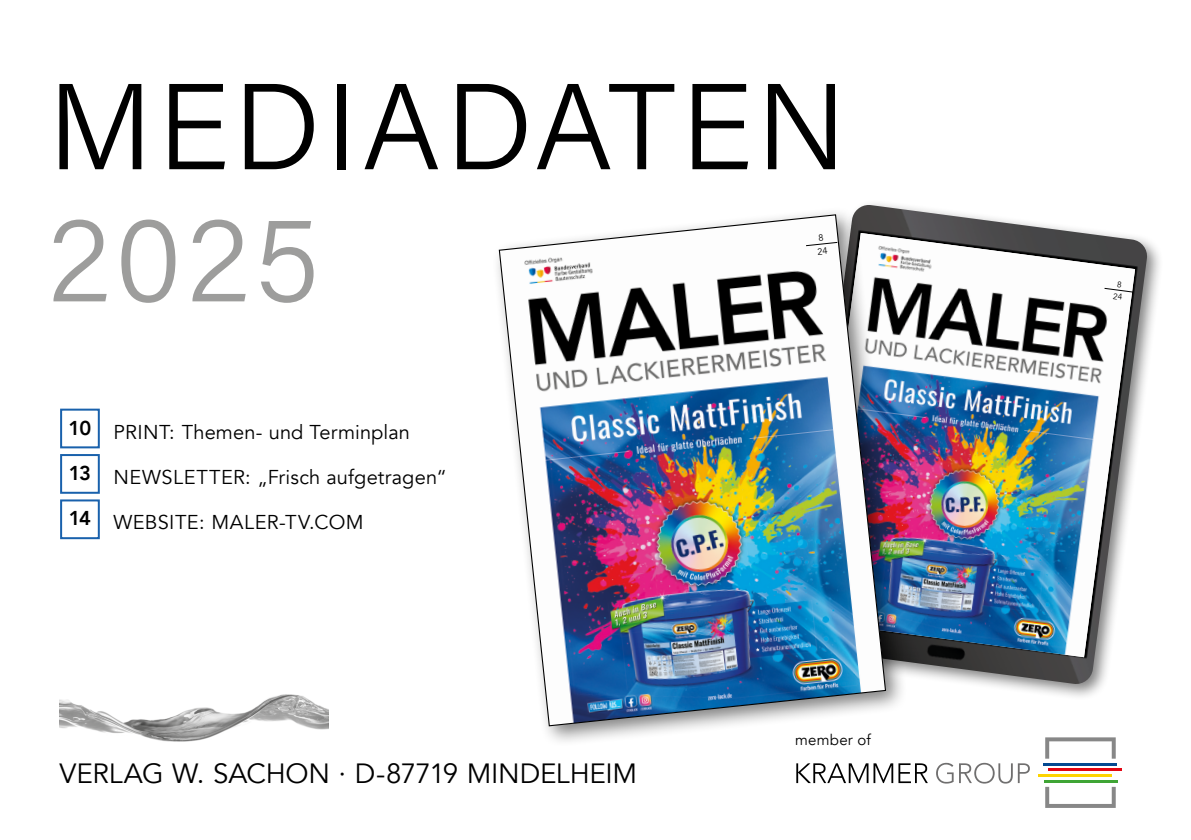
<style>
.page{position:relative;width:1191px;height:840px;background:#fff}
.page>*{position:absolute;margin:0;border:0;box-sizing:border-box;transform-origin:0 0}
.t1{font:122px/132px "Acumin Variable Concept";letter-spacing:.045em;color:#000}
.t2{font:27.8px "Avenir";letter-spacing:-.01em;color:#000}
.t3{font:20px "Avenir";letter-spacing:.01em;color:#000}
.Monat_Zahl{font:800 20px "Avenir";color:#000}
.t4{font:15px "Avenir";letter-spacing:.02em;color:#000}
.s1{color:#9d9d9c}
</style>
<div class="page">
<div style="left:791px;top:199px;width:373px;height:502px;background:#000;opacity:.5"></div>
<img style="left:796px;top:205px;width:352px;height:479px">
<img style="left:907px;top:233px;width:228px;height:423px">
<div style="left:491px;top:206px;width:416px;height:541px;background:#000;opacity:.5"></div>
<img style="left:498px;top:213px;width:388px;height:513px">
<svg style="left:796px;top:763px;width:132px;height:19px"></svg>
<svg style="left:936px;top:762px;width:17px;height:21px"></svg>
<svg style="left:959px;top:762px;width:70px;height:21px"></svg>
<svg style="left:1045px;top:737px;width:70px;height:70px"></svg>
<hr style="left:1044px;top:779px;width:73px;height:3px;background:#3fa535">
<hr style="left:1048px;top:768px;width:73px;height:2px;background:#e30613">
<hr style="left:1038px;top:773px;width:73px;height:3px;background:#fed300">
<hr style="left:1043px;top:762px;width:73px;height:3px;background:#034991">
<img style="left:60px;top:694px;width:269px;height:48px">
<div style="left:60px;top:408px;width:40px;height:40px;border:2px solid #1961ac"></div>
<div style="left:60px;top:454px;width:40px;height:39px;border:2px solid #1961ac"></div>
<div style="left:60px;top:499px;width:40px;height:40px;border:2px solid #1961ac"></div>
<svg style="left:805px;top:234px;width:33px;height:20px"></svg>
<svg style="left:1104px;top:281px;width:29px;height:18px"></svg>
<p class="t1" style="left:48px;top:56px;width:800px">MEDIADATEN<br><span class="s1">2025</span></p>
<p class="Monat_Zahl" style="left:69px;top:412px;width:24px">10</p>
<p class="Monat_Zahl" style="left:69px;top:457px;width:24px">13</p>
<p class="Monat_Zahl" style="left:69px;top:502px;width:24px">14</p>
<p class="t3" style="left:113px;top:419px;width:298px">PRINT: Themen- und Terminplan</p>
<p class="t3" style="left:113px;top:465px;width:335px">NEWSLETTER: „Frisch aufgetragen“</p>
<p class="t3" style="left:113px;top:510px;width:252px">WEBSITE: MALER-TV.COM</p>
<p class="t2" style="left:60px;top:756px;width:579px">VERLAG W. SACHON · D-87719 MINDELHEIM</p>
<p class="t4" style="left:795px;top:730px;width:77px">member of</p>
</div>
